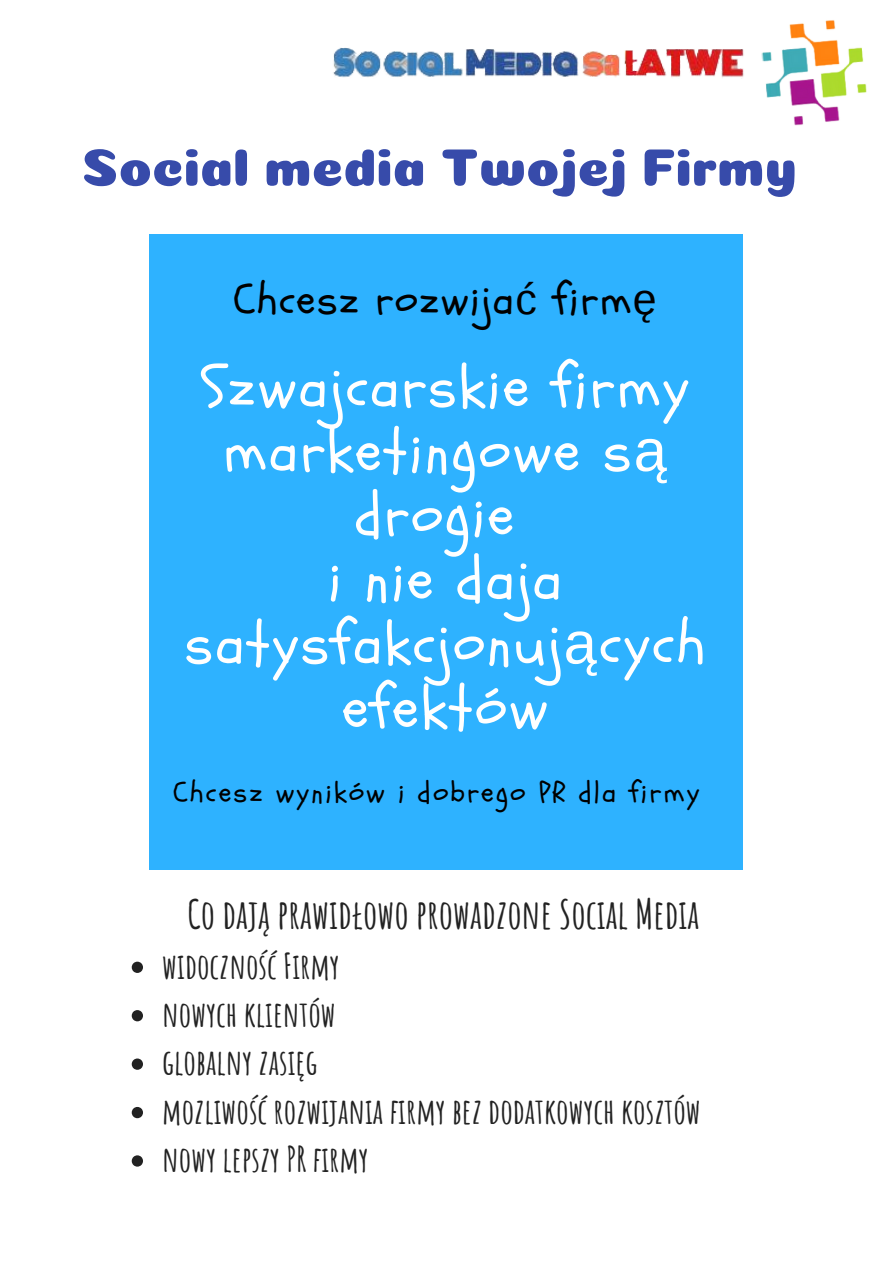
<style>
.page{position:relative;width:893px;height:1263px;background:#fff}
.page>*{position:absolute;margin:0;border:0;box-sizing:border-box;transform-origin:0 0}
.t1{font:59.55px/64.2px "Schoolbell";letter-spacing:.04em;color:#fff;text-align:center}
.t2{font:52.95px "Coiny";color:#374baa}
.t3{font:42.9px "Schoolbell";letter-spacing:.04em;color:#000}
.t4{font:700 39.75px "Amatic SC";color:#222}
.t5{font:700 34.8px/48.4px "Amatic SC";color:#222}
.t6{font:28.65px "Schoolbell";letter-spacing:.08em;color:#000}
.s1{font-family:"Liberation Sans"}
</style>
<div class="page">
<img style="left:333px;top:47px;width:411px;height:31px">
<img style="left:761px;top:20px;width:106px;height:106px">
<div style="left:150px;top:234px;width:593px;height:635px;background:#2eb2ff"></div>
<svg style="left:132px;top:962px;width:11px;height:11px"></svg>
<svg style="left:132px;top:1010px;width:11px;height:11px"></svg>
<svg style="left:132px;top:1058px;width:11px;height:12px"></svg>
<svg style="left:132px;top:1107px;width:11px;height:11px"></svg>
<svg style="left:132px;top:1155px;width:11px;height:11px"></svg>
<h2 class="t2" style="left:82px;top:137px;width:716px">Social media Twojej Firmy</h2>
<p class="t3" style="left:234px;top:271px;width:424px">Chcesz rozwija<span class="s1">ć</span> firm<span class="s1">ę</span></p>
<h1 class="t1" style="left:185px;top:356px;width:522px">Szwajcarskie firmy marketingowe s<span class="s1">ą </span>drogie<br>i nie daja satysfakcjonuj<span class="s1">ą</span>cych efektów</h1>
<p class="t6" style="left:173px;top:774px;width:527px">Chcesz wyników i dobrego PR dla firmy</p>
<p class="t4" style="left:187px;top:889px;width:513px">Co dają prawidłowo prowadzone Social Media</p>
<p class="t5" style="left:162px;top:941px;width:540px">widoczność Firmy<br>nowych klientów<br>globalny zasięg<br>mozliwość rozwijania firmy bez dodatkowych kosztów nowy lepszy PR firmy</p>
</div>
